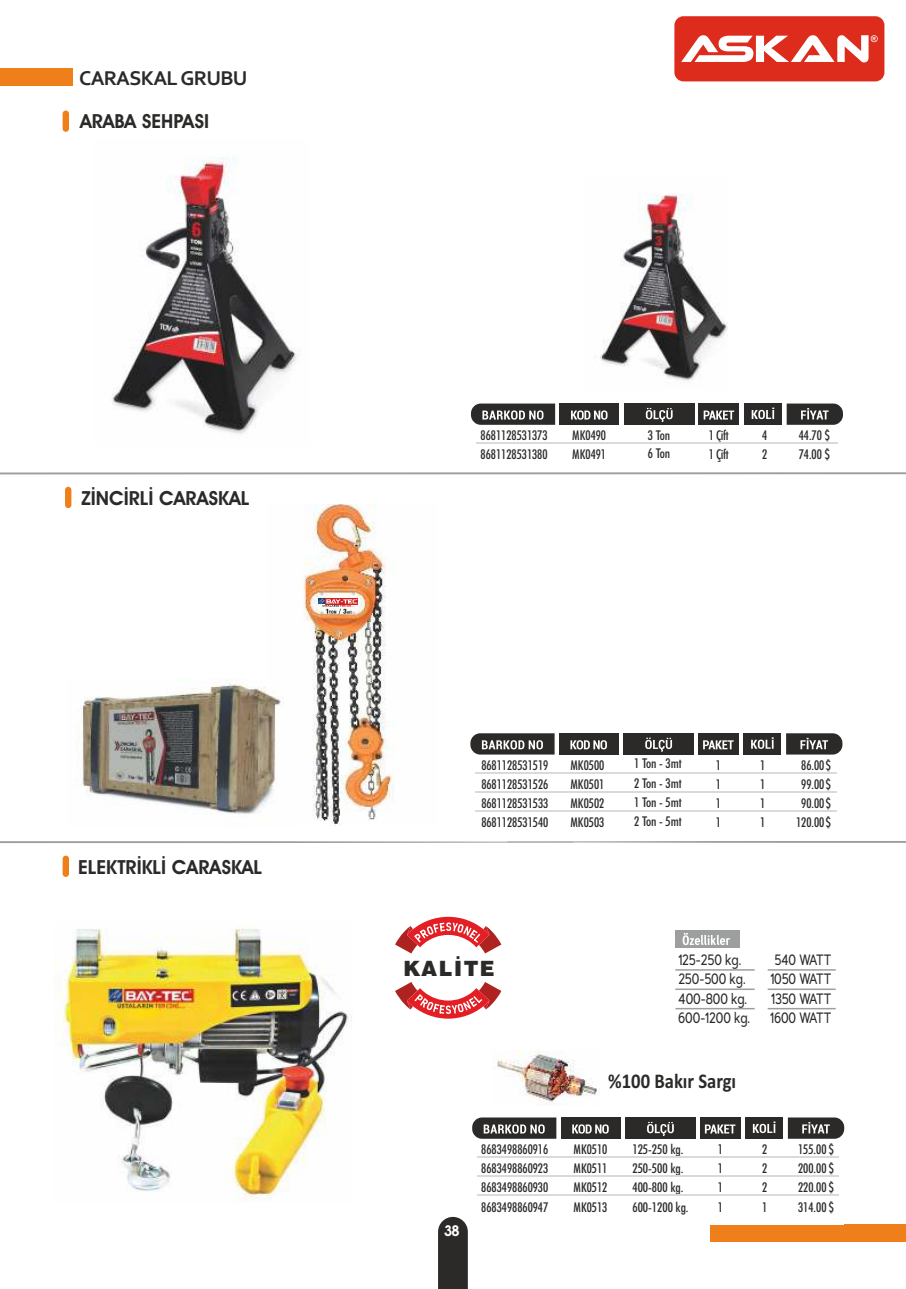
<style>
.page{position:relative;width:906px;height:1289px;background:#fff}
.page>*{position:absolute;margin:0;border:0;box-sizing:border-box;transform-origin:0 0}
.t1{font:900 21.15px "Swiss 721 BT";letter-spacing:.085em;color:#2b2a29}
.t2{font:700 21px "Calibri";color:#2b2a29;scale:.89 1}
.t3{font:700 21px "Corbel";letter-spacing:-.035em;color:#2b2a29}
.t4{font:600 19.5px "Avant Garde IT Cby BT";color:#2b2a29}
.t5{font:500 15px/19.4px "Artegra Sans";letter-spacing:-.015em;color:#2b2a29;scale:.77 1}
.t6{font:600 15px "Avant Garde IT Cby BT";color:#fefefe}
.t7{font:500 condensed 13.5px/19.2px "Futura BT";color:#2b2a29;text-align:justify}
.t8{font:500 condensed 13.5px/18.6px "Futura BT";letter-spacing:-.03em;color:#2b2a29}
</style>
<div class="page">
<svg style="left:438px;top:1216px;width:30px;height:72px;background:#383736"></svg>
<div style="left:0;top:69px;width:72px;height:17px;background:#ef7f1a"></div>
<div style="left:63px;top:111px;width:6px;height:21px;background:#ef7f1a;border-radius:3px"></div>
<svg style="left:0;top:472px;width:906px;height:2px;background:#b0b1b1"></svg>
<svg style="left:0;top:841px;width:906px;height:2px;background:#afb0b0"></svg>
<div style="left:63px;top:855px;width:6px;height:21px;background:#ef7f1a;border-radius:3px"></div>
<img style="left:112px;top:157px;width:188px;height:277px">
<img style="left:303px;top:504px;width:92px;height:321px">
<svg style="left:318px;top:598px;width:39px;height:16px"></svg>
<img style="left:600px;top:194px;width:127px;height:189px">
<img style="left:55px;top:927px;width:297px;height:272px">
<img style="left:81px;top:683px;width:203px;height:131px">
<div style="left:65px;top:487px;width:6px;height:21px;background:#ef7f1a;border-radius:3px"></div>
<hr style="left:475px;top:772px;width:362px;height:1px;background:#d9dada">
<hr style="left:475px;top:791px;width:362px;height:1px;background:#d9dada">
<hr style="left:475px;top:810px;width:362px;height:2px;background:#d9dada">
<div style="left:559px;top:733px;width:59px;height:21px;background:#2b2a29"></div>
<div style="left:623px;top:733px;width:71px;height:21px;background:#2b2a29"></div>
<div style="left:698px;top:733px;width:40px;height:21px;background:#2b2a29"></div>
<div style="left:743px;top:733px;width:38px;height:21px;background:#2b2a29"></div>
<svg style="left:570px;top:740px;width:37px;height:9px"></svg>
<svg style="left:645px;top:737px;width:27px;height:14px"></svg>
<svg style="left:703px;top:740px;width:30px;height:9px"></svg>
<svg style="left:751px;top:737px;width:22px;height:12px"></svg>
<svg style="left:786px;top:733px;width:56px;height:21px"></svg>
<svg style="left:470px;top:733px;width:84px;height:21px;background:#545453"></svg>
<hr style="left:476px;top:442px;width:361px;height:2px;background:#d9dada">
<div style="left:559px;top:403px;width:60px;height:22px;background:#2b2a29"></div>
<div style="left:624px;top:403px;width:70px;height:22px;background:#2b2a29"></div>
<div style="left:699px;top:403px;width:40px;height:22px;background:#2b2a29"></div>
<div style="left:744px;top:403px;width:38px;height:22px;background:#2b2a29"></div>
<svg style="left:571px;top:410px;width:36px;height:9px"></svg>
<svg style="left:646px;top:408px;width:26px;height:14px"></svg>
<svg style="left:703px;top:410px;width:31px;height:9px"></svg>
<svg style="left:751px;top:407px;width:23px;height:12px"></svg>
<svg style="left:786px;top:403px;width:57px;height:22px"></svg>
<svg style="left:471px;top:403px;width:84px;height:22px;background:#565555"></svg>
<img style="left:497px;top:1050px;width:100px;height:55px">
<hr style="left:477px;top:1156px;width:362px;height:1px;background:#d9dada">
<hr style="left:477px;top:1175px;width:362px;height:1px;background:#d9dada">
<hr style="left:477px;top:1194px;width:362px;height:2px;background:#d9dada">
<div style="left:560px;top:1117px;width:60px;height:21px;background:#2b2a29"></div>
<div style="left:625px;top:1117px;width:70px;height:21px;background:#2b2a29"></div>
<div style="left:700px;top:1117px;width:40px;height:21px;background:#2b2a29"></div>
<div style="left:745px;top:1117px;width:38px;height:21px;background:#2b2a29"></div>
<svg style="left:572px;top:1124px;width:37px;height:9px"></svg>
<svg style="left:647px;top:1121px;width:27px;height:14px"></svg>
<svg style="left:705px;top:1124px;width:30px;height:9px"></svg>
<svg style="left:753px;top:1121px;width:22px;height:12px"></svg>
<svg style="left:788px;top:1117px;width:56px;height:21px"></svg>
<svg style="left:472px;top:1117px;width:84px;height:21px;background:#565554"></svg>
<hr style="left:767px;top:969px;width:68px;height:1px;background:#9d9e9e">
<hr style="left:767px;top:988px;width:68px;height:2px;background:#9d9e9e">
<hr style="left:767px;top:1007px;width:68px;height:2px;background:#9d9e9e">
<hr style="left:675px;top:969px;width:79px;height:1px;background:#9d9e9e">
<hr style="left:675px;top:988px;width:79px;height:2px;background:#9d9e9e">
<hr style="left:675px;top:1007px;width:79px;height:2px;background:#9d9e9e">
<div style="left:675px;top:930px;width:65px;height:18px;background:#9d9e9e"></div>
<svg style="left:682px;top:933px;width:48px;height:12px"></svg>
<svg style="left:395px;top:916px;width:106px;height:37px"></svg>
<svg style="left:395px;top:982px;width:106px;height:36px"></svg>
<div style="left:674px;top:16px;width:210px;height:65px;background:#dd2b1c;border-radius:9px"></div>
<svg style="left:681px;top:35px;width:196px;height:27px"></svg>
<div style="left:710px;top:1224px;width:196px;height:17px;background:#ef7f1a"></div>
<h2 class="t3" style="left:79px;top:69px;width:170px">CARASKAL GRUBU</h2>
<h3 class="t4" style="left:80px;top:113px;width:131px">ARABA SEHPASI</h3>
<h3 class="t4" style="left:81px;top:490px;width:169px">ZİNCİRLİ CARASKAL</h3>
<h3 class="t4" style="left:78px;top:858px;width:186px">ELEKTRİKLİ CARASKAL</h3>
<p class="t7" style="left:480px;top:427px;width:68px;line-height:18.6px">8681128531373<br>8681128531380</p>
<p class="t7" style="left:572px;top:427px;width:35px;line-height:18.6px">MK0490<br>MK0491</p>
<p class="t8" style="left:709px;top:427px;width:21px">1 Çift<br>1 Çift</p>
<p class="t7" style="left:762px;top:427px;width:7px;line-height:18.6px">4<br>2</p>
<p class="t7" style="left:798px;top:427px;width:33px;line-height:18.6px">44.70 $<br>74.00 $</p>
<p class="t7" style="left:648px;top:427px;width:24px;line-height:18.6px">3 Ton<br>6 Ton</p>
<p class="t7" style="left:634px;top:755px;width:49px">1 Ton - 3mt 2 Ton - 3mt 1 Ton - 5mt 2 Ton - 5mt</p>
<p class="t7" style="left:481px;top:756px;width:68px">8681128531519<br>8681128531526<br>8681128531533<br>8681128531540</p>
<p class="t7" style="left:570px;top:756px;width:35px">MK0500<br>MK0501<br>MK0502<br>MK0503</p>
<p class="t7" style="left:715px;top:756px;width:7px">1<br>1<br>1<br>1</p>
<p class="t7" style="left:760px;top:756px;width:7px">1<br>1<br>1<br>1</p>
<p class="t7" style="left:796px;top:756px;width:37px;text-align:center">86.00$<br>99.00$<br>90.00$<br>120.00$</p>
<h1 class="t1" style="left:403px;top:959px;width:93px">KALİTE</h1>
<p class="t5" style="left:678px;top:951px;width:95px">125-250 kg.<br>250-500 kg.<br>400-800 kg.<br>600-1200 kg.</p>
<p class="t5" style="left:770px;top:951px;width:81px;text-align:justify">540 WATT 1050 WATT 1350 WATT 1600 WATT</p>
<h2 class="t2" style="left:608px;top:1072px;width:145px">%100 Bakır Sargı</h2>
<p class="t6" style="left:444px;top:1224px;width:17px">38</p>
<p class="t7" style="left:481px;top:1140px;width:68px">8683498860916<br>8683498860923<br>8683498860930<br>8683498860947</p>
<p class="t7" style="left:573px;top:1140px;width:35px">MK0510<br>MK0511<br>MK0512<br>MK0513</p>
<p class="t7" style="left:632px;top:1140px;width:58px;text-align:left">125-250 kg.<br>250-500 kg.<br>400-800 kg.<br>600-1200 kg.</p>
<p class="t7" style="left:718px;top:1140px;width:7px">1<br>1<br>1<br>1</p>
<p class="t7" style="left:762px;top:1140px;width:7px">2<br>2<br>2<br>1</p>
<p class="t7" style="left:798px;top:1140px;width:37px">155.00 $ 200.00 $ 220.00 $ 314.00 $</p>
</div>
